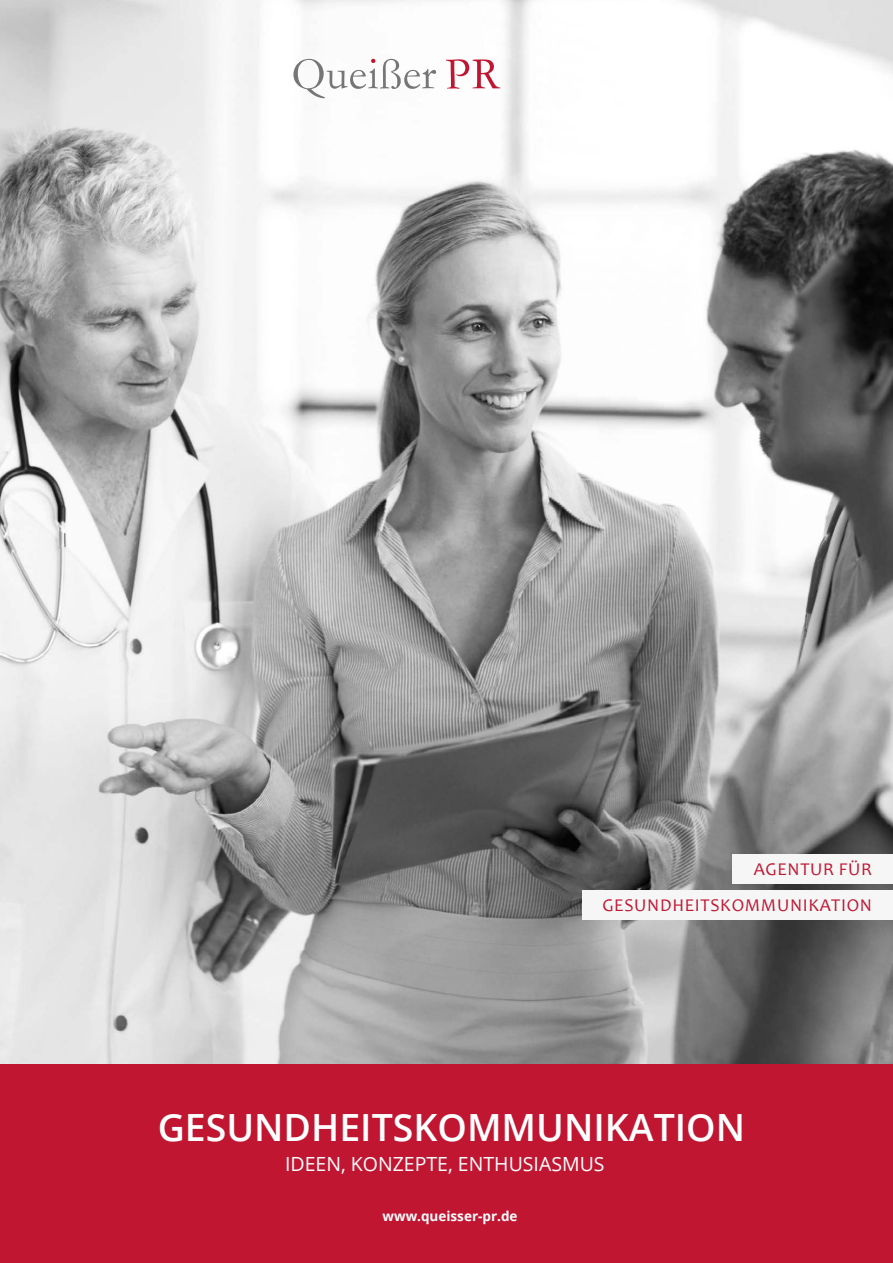
<style>
.page{position:relative;width:893px;height:1263px;background:#fff}
.page>*{position:absolute;margin:0;border:0;box-sizing:border-box;transform-origin:0 0}
.t1{font:600 37.5px "Open Sans";color:#fff}
.t2{font:19.5px "Open Sans";color:#fff}
.t3{font:18px/36px "Candara";letter-spacing:.04em;color:#c01632;text-align:right}
.t4{font:700 13.5px "Open Sans";color:#fff}
.s1{font-style:inherit}
</style>
<div class="page">
<div style="left:0;top:1054px;width:893px;height:209px;background:#c01632"></div>
<img style="left:0;top:0;width:893px;height:1063px">
<div style="left:733px;top:854px;width:160px;height:30px;background:#f6f6f6"></div>
<div style="left:582px;top:890px;width:311px;height:30px;background:#f6f6f6"></div>
<svg style="left:293px;top:59px;width:143px;height:39px"></svg>
<svg style="left:446px;top:59px;width:54px;height:30px"></svg>
<p class="t3" style="left:602px;top:850px;width:271px">AGENTUR FÜR<br>GESUNDHEITSKOMMUNIKATION</p>
<h1 class="t1" style="left:158px;top:1101px;width:589px"><span class="s1">G</span>ESUNDHEITSKOMMUNIKATION</h1>
<p class="t2" style="left:285px;top:1151px;width:321px">IDEEN, KONZEPTE, ENTHUSIASMUS</p>
<p class="t4" style="left:383px;top:1206px;width:136px">www.queisser-pr.de</p>
</div>
